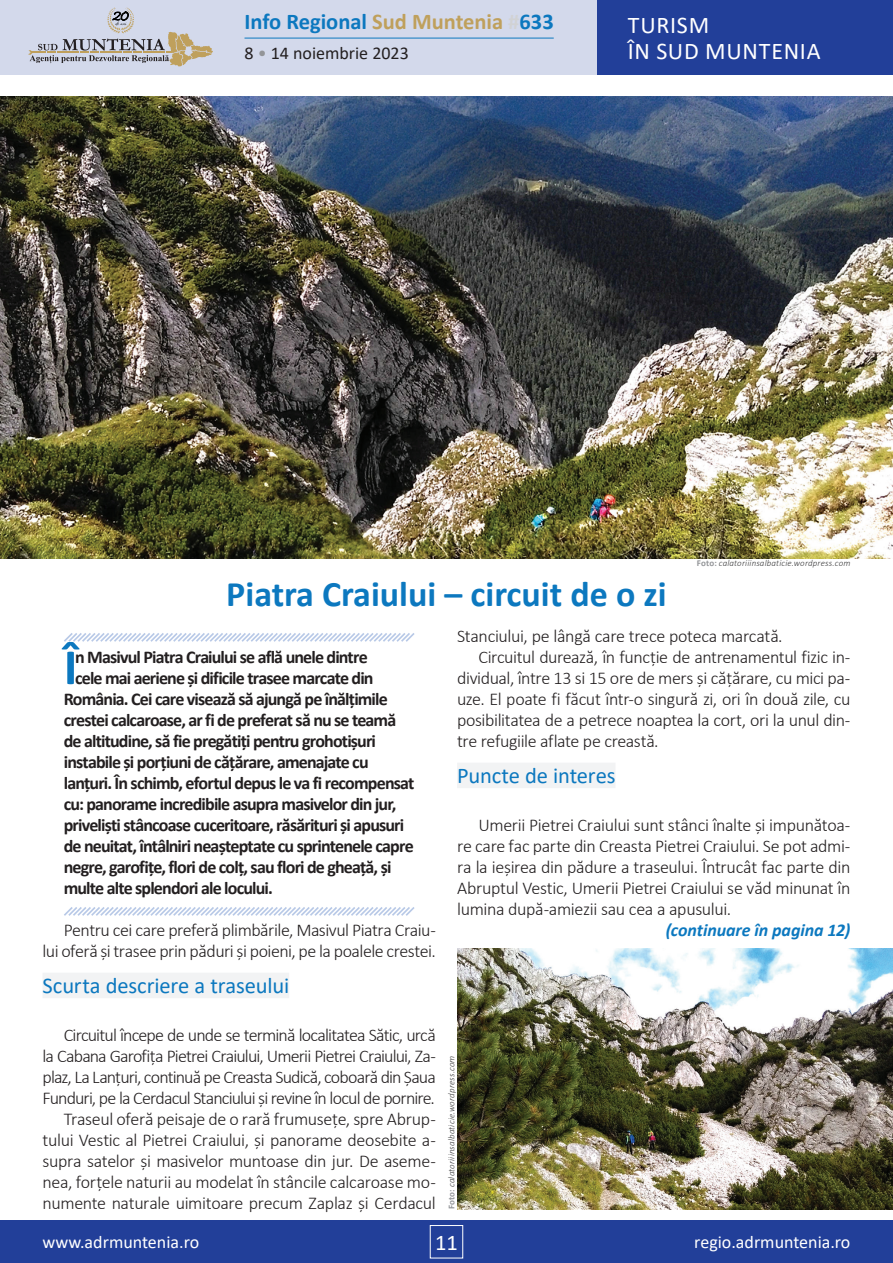
<style>
.page{position:relative;width:893px;height:1263px;background:#fff}
.page>*{position:absolute;margin:0;border:0;box-sizing:border-box;transform-origin:0 0}
.t1{font:700 51.15px "Calibri";color:#0c78bf}
.t2{font:700 36px "Calibri";color:#0c78bf}
.t3{font:24px/25.5px "Calibri";letter-spacing:.03em;color:#fff}
.t4{font:22.5px "Calibri";letter-spacing:-.01em;color:#0c78bf}
.t5{font:700 22.5px "Calibri";color:#0c78bf}
.t6{font:22.5px "Calibri";color:#fff}
.t7{font:300 18px/21px "Calibri";letter-spacing:-.025em;color:#231f20;text-align:right}
.t8{font:700 18px "Calibri";letter-spacing:-.045em;color:#231f20}
.t9{font:18px "Calibri";color:#fff}
.t10{font:italic 700 18px "Calibri";letter-spacing:-.005em;color:#0c78bf}
.t11{font:18px "Calibri";color:#231f20}
.t12{font:italic 300 9px "Calibri";letter-spacing:.015em;color:#3e3e3f}
.s1{color:#bfa05c}
.s2{color:#d1d2d4}
.s3{color:#939598}
.s4{font-weight:700;font-style:normal;color:#939598}
</style>
<div class="page">
<div style="left:0;top:1220px;width:893px;height:43px;background:#223f99"></div>
<div style="left:430px;top:1225px;width:33px;height:33px;border:1px solid #fff"></div>
<div style="left:0;top:0;width:893px;height:75px;background:#d3d9eb"></div>
<div style="left:597px;top:0;width:296px;height:75px;background:#223f99"></div>
<hr style="left:244px;top:38px;width:310px;height:1px;background:#0c78bf">
<svg style="left:29px;top:8px;width:184px;height:58px"></svg>
<svg style="left:64px;top:633px;width:351px;height:9px"></svg>
<svg style="left:64px;top:907px;width:351px;height:9px"></svg>
<div style="left:43px;top:973px;width:246px;height:25px;background:#f2f3f4"></div>
<div style="left:457px;top:763px;width:158px;height:25px;background:#f2f3f4"></div>
<img style="left:0;top:96px;width:893px;height:462px">
<img style="left:457px;top:948px;width:436px;height:261px">
<p class="t5" style="left:244px;top:6px;width:311px">Info Regional <span class="s1">Sud Muntenia</span> <span class="s2">#</span>633</p>
<p class="t11" style="left:244px;top:41px;width:166px">8 <span class="s3">•</span> 14 noiembrie 2023</p>
<h3 class="t3" style="left:628px;top:12px;width:195px">TURISM<br>ÎN SUD MUNTENIA</h3>
<p class="t12" style="left:697px;top:557px;width:155px"><span class="s4">Foto:</span> calatoriiinsalbaticie.wordpress.com</p>
<h2 class="t2" style="left:226px;top:569px;width:442px">Piatra Craiului – circuit de o zi</h2>
<h1 class="t1" style="left:64px;top:631px;width:15px">Î</h1>
<p class="t8" style="left:75px;top:644px;width:294px">n Masivul Piatra Craiului se află unele dintre</p>
<p class="t8" style="left:75px;top:665px;width:300px">cele mai aeriene și dificile trasee marcate din</p>
<p class="t8" style="left:64px;top:686px;width:326px">România. Cei care visează să ajungă pe înălțimile</p>
<p class="t8" style="left:64px;top:707px;width:334px">crestei calcaroase, ar fi de preferat să nu se teamă</p>
<p class="t8" style="left:64px;top:728px;width:314px">de altitudine, să fie pregătiți pentru grohotișuri</p>
<p class="t8" style="left:64px;top:749px;width:306px">instabile și porțiuni de cățărare, amenajate cu</p>
<p class="t8" style="left:64px;top:770px;width:352px">lanțuri. În schimb, efortul depus le va fi recompensat</p>
<p class="t8" style="left:64px;top:791px;width:334px">cu: panorame incredibile asupra masivelor din jur,</p>
<p class="t8" style="left:64px;top:812px;width:342px">priveliști stâncoase cuceritoare, răsărituri și apusuri</p>
<p class="t8" style="left:64px;top:833px;width:351px">de neuitat, întâlniri neașteptate cu sprintenele capre</p>
<p class="t8" style="left:64px;top:854px;width:329px">negre, garofițe, flori de colț, sau flori de gheață, și</p>
<p class="t8" style="left:64px;top:875px;width:211px">multe alte splendori ale locului.</p>
<p class="t7" style="left:43px;top:919px;width:395px">Pentru cei care preferă plimbările, Masivul Piatra Craiu-<br>lui oferă și trasee prin păduri și poieni, pe la poalele crestei.</p>
<p class="t4" style="left:43px;top:969px;width:248px">Scurta descriere a traseului</p>
<p class="t7" style="left:43px;top:1024px;width:395px">Circuitul începe de unde se termină localitatea Sătic, urcă<br>la Cabana Garofița Pietrei Craiului, Umerii Pietrei Craiului, Za&shy;plaz, La Lanțuri, continuă pe Creasta Sudică, coboară din Șaua Funduri, pe la Cerdacul Stanciului și revine în locul de pornire.<br>Traseul oferă peisaje de o rară frumusețe, spre Abrup&shy;tului Vestic al Pietrei Craiului, și panorame deosebite a&shy;supra satelor și masivelor muntoase din jur. De aseme&shy;nea, forțele naturii au modelat în stâncile calcaroase mo&shy;numente naturale uimitoare precum Zaplaz și Cerdacul</p>
<p class="t7" style="left:457px;top:625px;width:327px">Stanciului, pe lângă care trece poteca marcată.</p>
<p class="t7" style="left:478px;top:646px;width:374px">Circuitul durează, în funcție de antrenamentul fizic in-</p>
<p class="t7" style="left:457px;top:667px;width:395px">dividual, între 13 si 15 ore de mers și cățărare, cu mici pa-</p>
<p class="t7" style="left:457px;top:688px;width:395px">uze. El poate fi făcut într-o singură zi, ori în două zile, cu</p>
<p class="t7" style="left:457px;top:709px;width:395px">posibilitatea de a petrece noaptea la cort, ori la unul din-</p>
<p class="t7" style="left:457px;top:730px;width:203px">tre refugiile aflate pe creastă.</p>
<p class="t4" style="left:457px;top:759px;width:160px">Puncte de interes</p>
<p class="t7" style="left:457px;top:814px;width:395px;text-align:justify;text-indent:21px">Umerii Pietrei Craiului sunt stânci înalte și impunătoa&shy;re care fac parte din Creasta Pietrei Craiului. Se pot admi&shy;ra la ieșirea din pădure a traseului. Întrucât fac parte din Abruptul Vestic, Umerii Pietrei Craiului se văd minunat în lumina după-amiezii sau cea a apusului.</p>
<p class="t10" style="left:666px;top:917px;width:186px">(continuare în pagina 12)</p>
<p class="t12" style="left:446px;top:1209px;width:155px;rotate:-90deg"><span class="s4">Foto:</span> calatoriiinsalbaticie.wordpress.com</p>
<p class="t9" style="left:43px;top:1230px;width:158px">www.adrmuntenia.ro</p>
<p class="t6" style="left:435px;top:1226px;width:24px">11</p>
<p class="t9" style="left:694px;top:1230px;width:158px">regio.adrmuntenia.ro</p>
</div>
